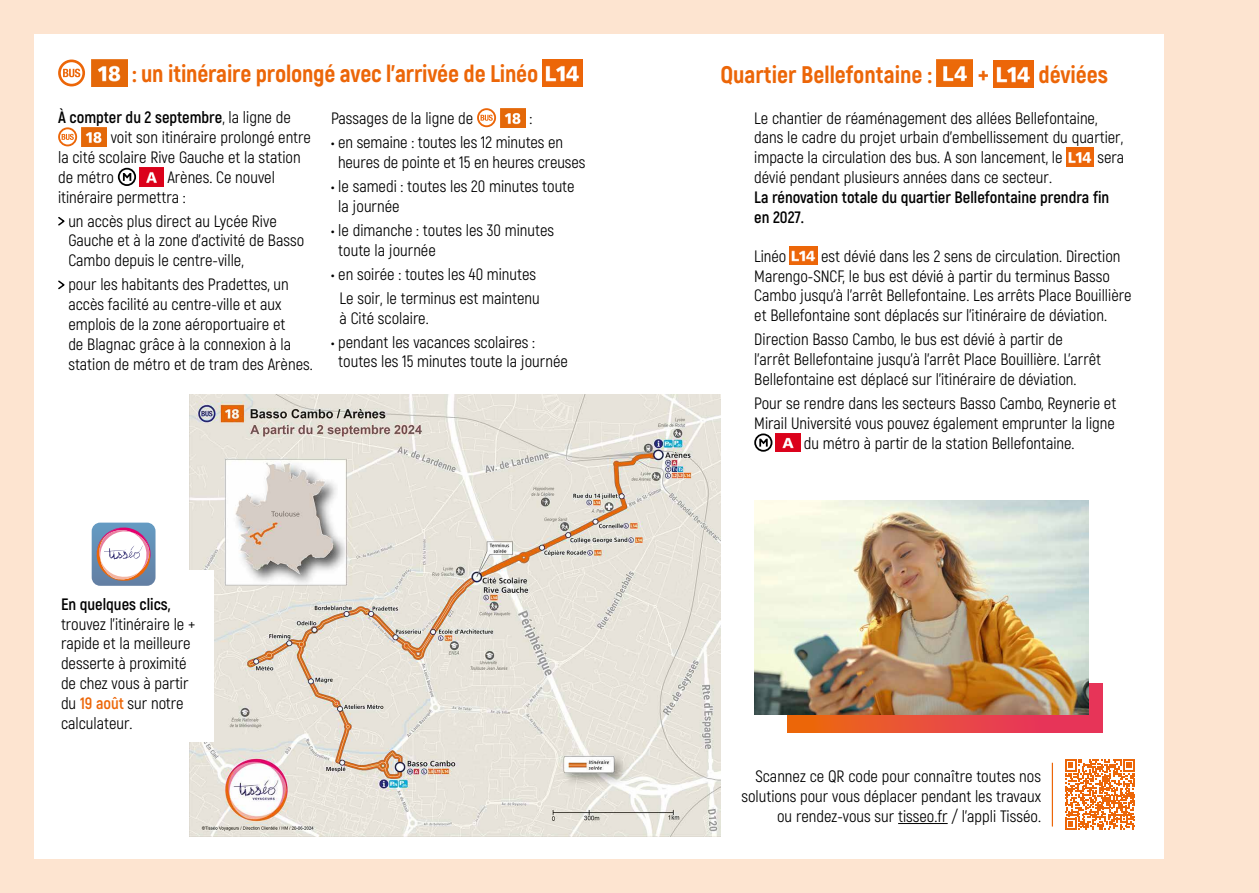
<style>
.page{position:relative;width:1259px;height:893px;background:#fde4d0}
.page>*{position:absolute;margin:0;border:0;box-sizing:border-box;transform-origin:0 0}
.t1{font:800 24px "Akrobat";letter-spacing:-.01em;color:#ec6608}
.t2{font:16.5px/19.8px "Akrobat";color:#000}
.t3{font:700 16.5px/19.8px "Akrobat";color:#000}
.s1{font-weight:400}
.s2{font-weight:700}
.s3{font-weight:700;color:#ec6608}
</style>
<div class="page">
<div style="left:34px;top:34px;width:1129px;height:825px;background:#fff"></div>
<img style="left:189px;top:394px;width:531px;height:443px">
<svg style="left:58px;top:60px;width:27px;height:26px"></svg>
<img style="left:91px;top:60px;width:36px;height:26px">
<img style="left:543px;top:60px;width:39px;height:26px">
<svg style="left:58px;top:127px;width:19px;height:19px"></svg>
<img style="left:81px;top:127px;width:26px;height:19px">
<svg style="left:118px;top:168px;width:18px;height:18px"></svg>
<img style="left:139px;top:168px;width:25px;height:18px">
<svg style="left:58px;top:217px;width:7px;height:9px"></svg>
<svg style="left:58px;top:280px;width:7px;height:10px"></svg>
<svg style="left:477px;top:108px;width:19px;height:19px"></svg>
<img style="left:500px;top:108px;width:26px;height:19px">
<img style="left:936px;top:60px;width:36px;height:26px">
<img style="left:994px;top:61px;width:39px;height:27px">
<div style="left:41px;top:571px;width:172px;height:171px;background:#fff"></div>
<hr style="left:898px;top:823px;width:49px;height:1px;background:#000">
<svg style="left:1065px;top:759px;width:70px;height:71px"></svg>
<img style="left:1066px;top:147px;width:28px;height:19px">
<img style="left:790px;top:246px;width:28px;height:19px">
<svg style="left:754px;top:433px;width:18px;height:19px"></svg>
<img style="left:775px;top:433px;width:25px;height:19px">
<svg style="left:787px;top:684px;width:315px;height:48px;background:#e9493d"></svg>
<img style="left:754px;top:500px;width:335px;height:215px">
<hr style="left:1051px;top:763px;width:2px;height:63px;background:#ec6608">
<svg style="left:92px;top:523px;width:63px;height:63px"></svg>
<h1 class="t1" style="left:132px;top:59px;width:408px">: un itinéraire prolongé avec l’arrivée de Linéo</h1>
<p class="t3" style="left:58px;top:108px;width:234px">À compter du 2 septembre<span class="s1">, la ligne de</span></p>
<p class="t2" style="left:111px;top:128px;width:202px">voit son itinéraire prolongé entre</p>
<p class="t2" style="left:58px;top:147px;width:244px">la cité scolaire Rive Gauche et la station</p>
<p class="t2" style="left:58px;top:167px;width:57px">de métro</p>
<p class="t2" style="left:331px;top:108px;width:144px">Passages de la ligne de</p>
<p class="t2" style="left:529px;top:108px;width:4px">:</p>
<p class="t2" style="left:338px;top:132px;width:249px;text-indent:-7px"><span class="s2">•</span> en semaine : toutes les 12 minutes en heures de pointe et 15 en heures creuses</p>
<p class="t2" style="left:338px;top:176px;width:238px;text-indent:-7px"><span class="s2">•</span> le samedi : toutes les 20 minutes toute la journée</p>
<p class="t2" style="left:338px;top:220px;width:217px;text-indent:-7px"><span class="s2">•</span> le dimanche : toutes les 30 minutes toute la journée</p>
<p class="t2" style="left:331px;top:262px;width:210px;line-height:24px;text-align:center"><span class="s2">•</span> en soirée : toutes les 40 minutes<br>Le soir, le terminus est maintenu</p>
<p class="t2" style="left:339px;top:308px;width:91px">à Cité scolaire.</p>
<p class="t2" style="left:338px;top:332px;width:231px;text-indent:-7px"><span class="s2">•</span> pendant les vacances scolaires : toutes les 15 minutes toute la journée</p>
<p class="t2" style="left:58px;top:167px;width:218px;text-indent:109px">Arènes. Ce nouvel itinéraire permettra :</p>
<p class="t2" style="left:68px;top:211px;width:237px">un accès plus direct au Lycée Rive<br>Gauche et à la zone d’activité de Basso<br>Cambo depuis le centre-ville,</p>
<p class="t2" style="left:68px;top:275px;width:246px">pour les habitants des Pradettes, un accès facilité au centre-ville et aux emplois de la zone aéroportuaire et<br>de Blagnac grâce à la connexion à la station de métro et de tram des Arènes.</p>
<p class="t3" style="left:61px;top:594px;width:111px">En quelques clics,</p>
<p class="t2" style="left:61px;top:614px;width:136px">trouvez l’itinéraire le + rapide et la meilleure desserte à proximité de chez vous à partir du <span class="s3">19 août</span> sur notre calculateur.</p>
<h1 class="t1" style="left:720px;top:60px;width:213px">Quartier Bellefontaine :</h1>
<h1 class="t1" style="left:977px;top:60px;width:13px">+</h1>
<h1 class="t1" style="left:1038px;top:60px;width:71px">déviées</h1>
<p class="t2" style="left:754px;top:108px;width:370px">Le chantier de réaménagement des allées Bellefontaine, dans le cadre du projet urbain d’embellissement du quartier, impacte la circulation des bus. A son lancement, le</p>
<p class="t2" style="left:1097px;top:148px;width:28px">sera</p>
<p class="t2" style="left:754px;top:167px;width:299px">dévié pendant plusieurs années dans ce secteur.</p>
<p class="t3" style="left:754px;top:187px;width:356px">La rénovation totale du quartier Bellefontaine prendra fin en 2027.</p>
<p class="t2" style="left:754px;top:246px;width:34px">Linéo</p>
<p class="t2" style="left:754px;top:246px;width:379px;text-indent:67px">est dévié dans les 2 sens de circulation. Direction Marengo-SNCF, le bus est dévié à partir du terminus Basso Cambo jusqu’à l’arrêt Bellefontaine. Les arrêts Place Bouillière et Bellefontaine sont déplacés sur l’itinéraire de déviation.</p>
<p class="t2" style="left:754px;top:330px;width:348px">Direction Basso Cambo, le bus est dévié à partir de l’arrêt Bellefontaine jusqu’à l’arrêt Place Bouillière. L’arrêt<br>Bellefontaine est déplacé sur l’itinéraire de déviation.</p>
<p class="t2" style="left:754px;top:393px;width:363px;text-align:center">Pour se rendre dans les secteurs Basso Cambo, Reynerie et<br>Mirail Université vous pouvez également emprunter la ligne du métro à partir de la station Bellefontaine.</p>
<p class="t2" style="left:741px;top:767px;width:301px;text-align:right">Scannez ce QR code pour connaître toutes nos solutions pour vous déplacer pendant les travaux ou rendez-vous sur tisseo.fr / l’appli Tisséo.</p>
</div>
